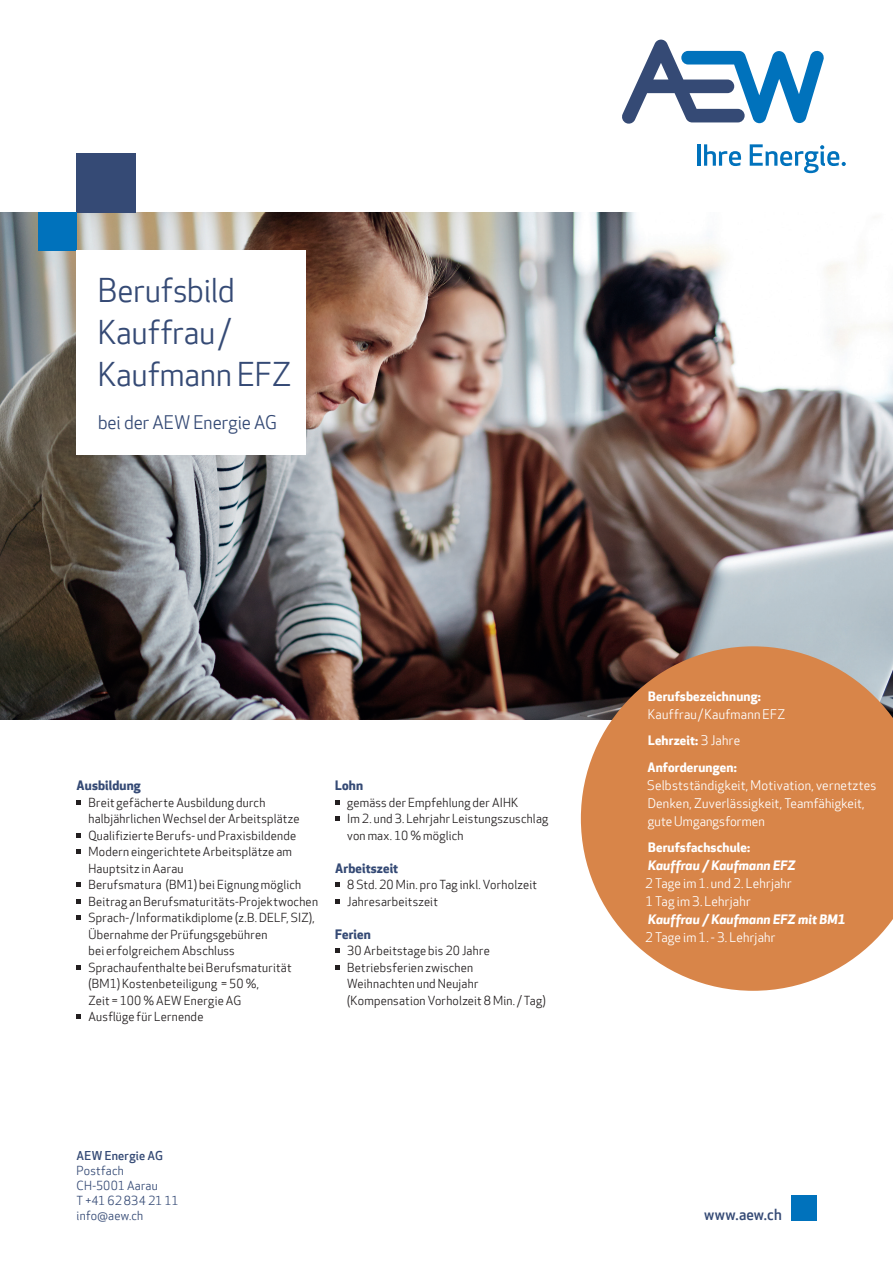
<style>
.page{position:relative;width:893px;height:1263px;background:#fff}
.page>*{position:absolute;margin:0;border:0;box-sizing:border-box;transform-origin:0 0}
.Titel_Apex_Referenzflyer_27_Pt{font:31.5px/42px "Apex New";color:#354a75}
.Untertitel_Apex{font:18px "Apex New";color:#354a75}
.Absender_www_aew_ch{font:500 15px "Apex New";letter-spacing:.015em;color:#354a75}
.Lauftext_Apex{font:12.75px/18px "Apex New";letter-spacing:.015em;color:#fff}
.Titel_Lauftext_Apex{font:700 12.75px "Apex New";letter-spacing:.01em;color:#354a75}
.Lauftext_Apex-2{font:700 12.75px "Apex New";letter-spacing:.01em;color:#fff}
.Lauftext_Apex-3{font:700 12.75px "Apex New";letter-spacing:.01em;color:#354a75}
.Lauftext_Apex-4{font:12px/16.5px "Apex New";letter-spacing:.02em;color:#231f20}
.Absender{font:12px "Apex New";letter-spacing:.015em;color:#354a75}
.Absender-2{font:500 12px "Apex New";letter-spacing:.02em;color:#354a75}
.s1{font-weight:700}
.s2{font-weight:400}
.s3{font-weight:700;font-style:italic}
</style>
<div class="page">
<img style="left:0;top:213px;width:893px;height:506px">
<div style="left:77px;top:153px;width:59px;height:60px;background:#354a75"></div>
<div style="left:38px;top:213px;width:39px;height:38px;background:#0072bc"></div>
<div style="left:77px;top:250px;width:229px;height:205px;background:#fff"></div>
<svg style="left:77px;top:800px;width:4px;height:4px"></svg>
<svg style="left:77px;top:833px;width:4px;height:4px"></svg>
<svg style="left:77px;top:850px;width:4px;height:4px"></svg>
<svg style="left:77px;top:883px;width:4px;height:4px"></svg>
<svg style="left:77px;top:899px;width:4px;height:4px"></svg>
<svg style="left:77px;top:916px;width:4px;height:4px"></svg>
<svg style="left:77px;top:965px;width:4px;height:4px"></svg>
<svg style="left:77px;top:1015px;width:4px;height:4px"></svg>
<svg style="left:622px;top:40px;width:202px;height:84px"></svg>
<hr style="left:697px;top:144px;width:3px;height:22px;background:#0072bc">
<svg style="left:704px;top:144px;width:37px;height:22px"></svg>
<svg style="left:750px;top:144px;width:96px;height:29px"></svg>
<div style="left:791px;top:1195px;width:25px;height:25px;background:#0072bc"></div>
<svg style="left:581px;top:646px;width:312px;height:345px;background:#d28f60"></svg>
<svg style="left:335px;top:800px;width:4px;height:4px"></svg>
<svg style="left:335px;top:817px;width:4px;height:4px"></svg>
<svg style="left:335px;top:883px;width:4px;height:4px"></svg>
<svg style="left:335px;top:899px;width:4px;height:4px"></svg>
<svg style="left:335px;top:949px;width:4px;height:4px"></svg>
<svg style="left:335px;top:965px;width:4px;height:4px"></svg>
<p class="Titel_Apex_Referenzflyer_27_Pt" style="left:98px;top:271px;width:195px">Berufsbild<br>Kauffrau /<br>Kaufmann EFZ</p>
<p class="Untertitel_Apex" style="left:98px;top:412px;width:181px">bei der AEW Energie AG</p>
<p class="Titel_Lauftext_Apex" style="left:77px;top:778px;width:66px">Ausbildung</p>
<p class="Lauftext_Apex-4" style="left:88px;top:794px;width:213px">Breit gefächerte Ausbildung durch halbjährlichen Wechsel der Arbeitsplätze</p>
<p class="Lauftext_Apex-4" style="left:88px;top:827px;width:209px">Qualifizierte Berufs- und Praxisbildende</p>
<p class="Lauftext_Apex-4" style="left:88px;top:844px;width:205px">Modern eingerichtete Arbeitsplätze am<br>Hauptsitz in Aarau</p>
<p class="Lauftext_Apex-4" style="left:88px;top:877px;width:214px">Berufsmatura (BM1) bei Eignung möglich</p>
<p class="Lauftext_Apex-4" style="left:88px;top:893px;width:231px">Beitrag an Berufsmaturitäts-Projektwochen</p>
<p class="Lauftext_Apex-4" style="left:88px;top:910px;width:228px">Sprach- / Informatikdiplome (z.B. DELF, SIZ),<br>Übernahme der Prüfungsgebühren<br>bei erfolgreichem Abschluss</p>
<p class="Lauftext_Apex-4" style="left:88px;top:959px;width:205px">Sprachaufenthalte bei Berufsmaturität (BM1) Kostenbeteiligung = 50 %,<br>Zeit = 100 % AEW Energie AG</p>
<p class="Lauftext_Apex-4" style="left:88px;top:1009px;width:116px">Ausflüge für Lernende</p>
<p class="Lauftext_Apex-3" style="left:335px;top:778px;width:29px">Lohn</p>
<p class="Lauftext_Apex-4" style="left:347px;top:794px;width:173px">gemäss der Empfehlung der AIHK</p>
<p class="Lauftext_Apex-4" style="left:347px;top:811px;width:203px">Im 2. und 3. Lehrjahr Leistungszuschlag von max. 10 % möglich</p>
<p class="Lauftext_Apex-3" style="left:335px;top:860px;width:65px">Arbeitszeit</p>
<p class="Lauftext_Apex-4" style="left:347px;top:877px;width:191px">8 Std. 20 Min. pro Tag inkl. Vorholzeit<br>Jahresarbeitszeit</p>
<p class="Titel_Lauftext_Apex" style="left:335px;top:926px;width:37px">Ferien</p>
<p class="Lauftext_Apex-4" style="left:347px;top:943px;width:144px">30 Arbeitstage bis 20 Jahre</p>
<p class="Lauftext_Apex-4" style="left:347px;top:959px;width:200px">Betriebsferien zwischen<br>Weihnachten und Neujahr (Kompensation Vorholzeit 8 Min. / Tag)</p>
<p class="Lauftext_Apex" style="left:648px;top:688px;width:139px"><span class="s1">Berufsbezeichnung:<br></span>Kauffrau / Kaufmann EFZ</p>
<p class="Lauftext_Apex-2" style="left:648px;top:733px;width:94px">Lehrzeit: <span class="s2">3 Jahre</span></p>
<p class="Lauftext_Apex" style="left:647px;top:759px;width:231px"><span class="s1">Anforderungen:<br></span>Selbstständigkeit, Motivation, vernetztes<br>Denken, Zuverlässigkeit, Teamfähigkeit, gute Umgangsformen</p>
<p class="Lauftext_Apex" style="left:645px;top:839px;width:202px"><span class="s1">Berufsfachschule:<br></span><span class="s3">Kauffrau / Kaufmann EFZ<br></span>2 Tage im 1. und 2. Lehrjahr<br>1 Tag im 3. Lehrjahr<br><span class="s3">Kauffrau / Kaufmann EFZ mit BM1<br></span>2 Tage im 1. - 3. Lehrjahr</p>
<p class="Absender-2" style="left:77px;top:1148px;width:88px">AEW Energie AG</p>
<p class="Absender" style="left:77px;top:1163px;width:49px">Postfach</p>
<p class="Absender" style="left:77px;top:1178px;width:83px">CH-5001 Aarau</p>
<p class="Absender" style="left:77px;top:1193px;width:104px">T +41 62 834 21 11</p>
<p class="Absender" style="left:77px;top:1208px;width:68px">info@aew.ch</p>
<p class="Absender_www_aew_ch" style="left:704px;top:1206px;width:79px">www.aew.ch</p>
</div>
